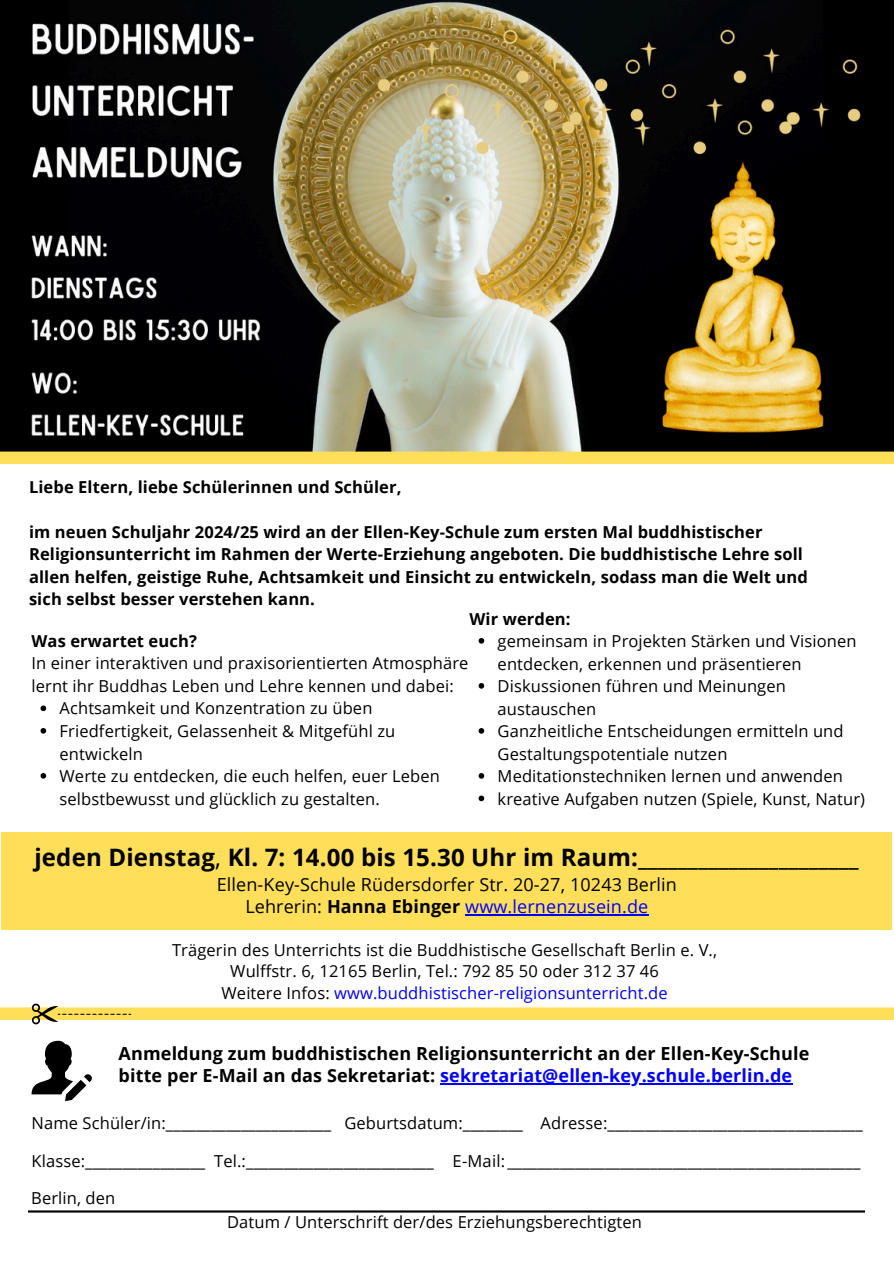
<style>
.page{position:relative;width:894px;height:1264px;background:#fff}
.page>*{position:absolute;margin:0;border:0;box-sizing:border-box;transform-origin:0 0}
.t1{font:700 24px "Open Sans";letter-spacing:.005em;color:#000}
.t2{font:700 18px/22.5px "Open Sans";letter-spacing:.005em;color:#000}
.t3{font:18px "Open Sans";letter-spacing:.01em;color:#000}
.t4{font:18px "Open Sans";letter-spacing:.01em;color:#00f}
.t5{font:16.5px/22.5px "Open Sans";letter-spacing:.005em;color:#000}
.t6{font:700 16.5px/22.5px "Open Sans";letter-spacing:.005em;color:#000}
.t7{font:16.5px "Open Sans";letter-spacing:.01em;color:#00f}
.s1{font-weight:400}
.s2{color:#000}
.s3{font-weight:700;color:#000}
.s4{color:#00f}
</style>
<div class="page">
<img style="left:29px;top:1210px;width:834px;height:2px">
<svg style="left:32px;top:1040px;width:60px;height:61px"></svg>
<img style="left:0;top:0;width:892px;height:451px">
<svg style="left:0;top:451px;width:893px;height:568px"></svg>
<svg style="left:32px;top:1003px;width:99px;height:21px"></svg>
<hr style="left:465px;top:914px;width:183px;height:1px;background:#00f">
<hr style="left:440px;top:1083px;width:352px;height:1px;background:#00f">
<svg style="left:41px;top:705px;width:5px;height:6px"></svg>
<svg style="left:41px;top:728px;width:5px;height:5px"></svg>
<svg style="left:41px;top:773px;width:5px;height:5px"></svg>
<svg style="left:478px;top:638px;width:6px;height:5px"></svg>
<svg style="left:478px;top:683px;width:6px;height:5px"></svg>
<svg style="left:478px;top:728px;width:6px;height:5px"></svg>
<svg style="left:478px;top:773px;width:6px;height:5px"></svg>
<svg style="left:478px;top:795px;width:6px;height:6px"></svg>
<h1 class="t6" style="left:29px;top:475px;width:374px">Liebe Eltern, liebe Schülerinnen und Schüler,</h1>
<h1 class="t6" style="left:29px;top:520px;width:780px">im neuen Schuljahr 2024/25 wird an der Ellen-Key-Schule zum ersten Mal buddhistischer Religionsunterricht im Rahmen der Werte-Erziehung angeboten. Die buddhistische Lehre soll allen helfen, geistige Ruhe, Achtsamkeit und Einsicht zu entwickeln, sodass man die Welt und sich selbst besser verstehen kann.</h1>
<p class="t6" style="left:469px;top:607px;width:102px">Wir werden:</p>
<h1 class="t5" style="left:497px;top:629px;width:360px">gemeinsam in Projekten Stärken und Visionen entdecken, erkennen und präsentieren</h1>
<p class="t5" style="left:497px;top:674px;width:290px">Diskussionen führen und Meinungen austauschen</p>
<p class="t5" style="left:497px;top:719px;width:347px">Ganzheitliche Entscheidungen ermitteln und<br>Gestaltungspotentiale nutzen</p>
<p class="t5" style="left:497px;top:764px;width:346px">Meditationstechniken lernen und anwenden</p>
<p class="t5" style="left:497px;top:787px;width:369px">kreative Aufgaben nutzen (Spiele, Kunst, Natur)</p>
<p class="t6" style="left:32px;top:629px;width:167px">Was erwartet euch?</p>
<p class="t5" style="left:32px;top:651px;width:438px">In einer interaktiven und praxisorientierten Atmosphäre lernt ihr Buddhas Leben und Lehre kennen und dabei:</p>
<p class="t5" style="left:60px;top:696px;width:314px">Achtsamkeit und Konzentration zu üben</p>
<p class="t5" style="left:60px;top:719px;width:337px">Friedfertigkeit, Gelassenheit &amp; Mitgefühl zu entwickeln</p>
<p class="t5" style="left:60px;top:764px;width:381px">Werte zu entdecken, die euch helfen, euer Leben selbstbewusst und glücklich zu gestalten.</p>
<h1 class="t1" style="left:34px;top:840px;width:825px">jeden Dienstag<span class="s1">,</span> Kl. 7: 14.00 bis 15.30 Uhr im Raum:______________________</h1>
<p class="t3" style="left:217px;top:871px;width:461px">Ellen-Key-Schule Rüdersdorfer Str. 20-27, 10243 Berlin</p>
<p class="t4" style="left:245px;top:893px;width:404px"><span class="s2">Lehrerin:</span> <span class="s3">Hanna Ebinger</span> www.lernenzusein.de</p>
<p class="t5" style="left:172px;top:938px;width:546px">Trägerin des Unterrichts ist die Buddhistische Gesellschaft Berlin e. V.,</p>
<p class="t5" style="left:230px;top:959px;width:430px">Wulffstr. 6, 12165 Berlin, Tel.: 792 85 50 oder 312 37 46</p>
<p class="t7" style="left:221px;top:981px;width:447px"><span class="s2">Weitere Infos:</span> www.buddhistischer-religionsunterricht.de</p>
<p class="t2" style="left:118px;top:1041px;width:692px">Anmeldung zum buddhistischen Religionsunterricht an der Ellen-Key-Schule bitte per E-Mail an das Sekretariat: <span class="s4">sekretariat@ellen-key.schule.berlin.de</span></p>
<p class="t5" style="left:32px;top:1111px;width:832px">Name Schüler/in:______________________ Geburtsdatum:________ Adresse:__________________________________</p>
<p class="t5" style="left:32px;top:1148px;width:403px">Klasse:________________ Tel.:_________________________</p>
<p class="t5" style="left:452px;top:1148px;width:409px">E-Mail:_______________________________________________</p>
<p class="t5" style="left:31px;top:1186px;width:86px">Berlin, den</p>
<p class="t5" style="left:227px;top:1210px;width:416px">Datum / Unterschrift der/des Erziehungsberechtigten</p>
</div>
